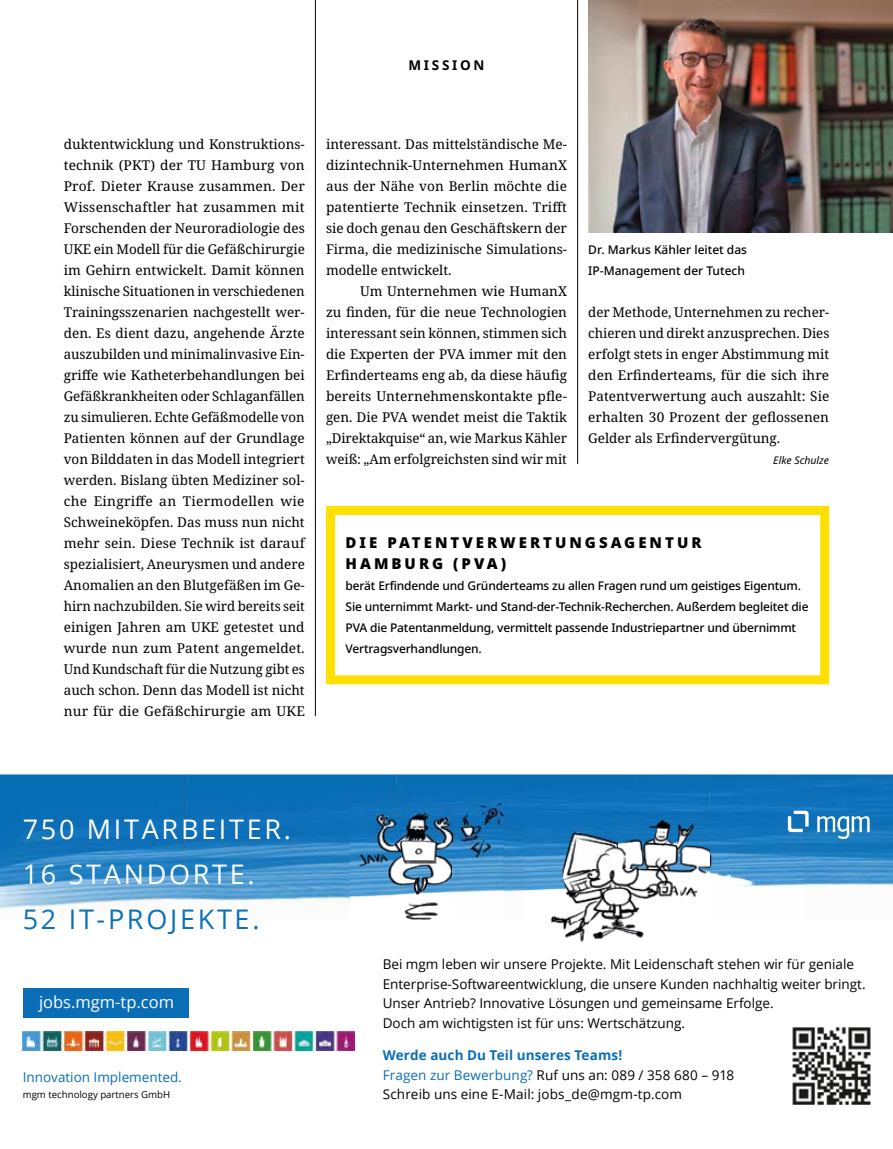
<style>
.page{position:relative;width:893px;height:1149px;background:#fff}
.page>*{position:absolute;margin:0;border:0;box-sizing:border-box;transform-origin:0 0}
.t1{font:27px/45px "Open Sans";letter-spacing:.1em;color:#fff}
.t2{font:27px "Open Sans";letter-spacing:.1em;color:#0a70b8}
.t3{font:16.5px "Open Sans";color:#fff}
.t4{font:900 15px/21px "Noto Sans";letter-spacing:.2em;color:#000}
.t5{font:13.5px/21px "Noto Serif";color:#000;text-align:justify}
.t6{font:13.5px/19.5px "Open Sans";color:#000}
.t7{font:13.5px/19.5px "Open Sans";letter-spacing:.01em;color:#000001}
.t8{font:13.5px "Open Sans";color:#0a6eb7}
.t9{font:700 13.5px "Noto Sans";letter-spacing:.2em;color:#000}
.t10{font:500 12px/21px "Noto Sans";letter-spacing:-.015em;color:#000}
.t11{font:italic 10.5px "Noto Sans";color:#000}
.t12{font:9.6px "Open Sans";color:#000001}
.s1{font-weight:700;color:#0a6eb7}
.s2{color:#0a6eb7}
</style>
<div class="page">
<img style="left:588px;top:0;width:305px;height:233px">
<hr style="left:577px;top:0;width:1px;height:464px;background:#000">
<hr style="left:315px;top:0;width:1px;height:716px;background:#000">
<div style="left:326px;top:506px;width:503px;height:178px;border:9px solid #ffe000"></div>
<img style="left:0;top:774px;width:184px;height:102px">
<img style="left:184px;top:774px;width:211px;height:102px">
<img style="left:395px;top:774px;width:314px;height:74px">
<img style="left:709px;top:774px;width:184px;height:84px">
<img style="left:504px;top:848px;width:22px;height:45px">
<img style="left:804px;top:858px;width:89px;height:28px">
<img style="left:0;top:876px;width:350px;height:37px">
<img style="left:23px;top:1031px;width:331px;height:18px">
<img style="left:526px;top:819px;width:278px;height:123px">
<img style="left:350px;top:803px;width:154px;height:117px">
<div style="left:23px;top:988px;width:165px;height:29px;background:#0a6eb7"></div>
<svg style="left:817px;top:816px;width:53px;height:22px"></svg>
<svg style="left:788px;top:810px;width:21px;height:21px"></svg>
<img style="left:793px;top:1027px;width:77px;height:76px">
<p class="t9" style="left:408px;top:55px;width:78px">MISSION</p>
<p class="t5" style="left:64px;top:134px;width:243px">duktentwicklung und Konstruktions&shy;technik (PKT) der TU Hamburg von Prof. Dieter Krause zusammen. Der Wissenschaftler hat zusammen mit Forschenden der Neuroradiologie des UKE ein Modell für die Gefäßchirurgie im Gehirn entwickelt. Damit können klinische Situationen in verschiedenen Trainingsszenarien nachgestellt wer&shy;den. Es dient dazu, angehende Ärzte auszubilden und minimalinvasive Ein&shy;griffe wie Katheterbehandlungen bei Gefäßkrankheiten oder Schlaganfällen zu simulieren. Echte Gefäßmodelle von Patienten können auf der Grundlage von Bilddaten in das Modell integriert werden. Bislang übten Mediziner sol&shy;che Eingriffe an Tiermodellen wie Schweineköpfen. Das muss nun nicht mehr sein. Diese Technik ist darauf spezialisiert, Aneurysmen und andere Anomalien an den Blutgefäßen im Ge&shy;hirn nachzubilden. Sie wird bereits seit einigen Jahren am UKE getestet und wurde nun zum Patent angemeldet.<br>Und Kundschaft für die Nutzung gibt es auch schon. Denn das Modell ist nicht nur für die Gefäßchirurgie am UKE</p>
<p class="t5" style="left:326px;top:134px;width:242px">interessant. Das mittelständische Me&shy;dizintechnik-Unternehmen HumanX aus der Nähe von Berlin möchte die patentierte Technik einsetzen. Trifft sie doch genau den Geschäftskern der Firma, die medizinische Simulations&shy;modelle entwickelt.</p>
<p class="t10" style="left:588px;top:239px;width:160px">Dr. Markus Kähler leitet das<br>IP-Management der Tutech</p>
<p class="t5" style="left:326px;top:281px;width:242px;text-indent:34px">Um Unternehmen wie HumanX zu finden, für die neue Technologien interessant sein können, stimmen sich die Experten der PVA immer mit den Erfinderteams eng ab, da diese häufig bereits Unternehmenskontakte pfle&shy;gen. Die PVA wendet meist die Taktik „Direktakquise“ an, wie Markus Kähler weiß: „Am erfolgreichsten sind wir mit</p>
<p class="t5" style="left:588px;top:302px;width:243px">der Methode, Unternehmen zu recher&shy;chieren und direkt anzusprechen. Dies erfolgt stets in enger Abstimmung mit den Erfinderteams, für die sich ihre Patentverwertung auch auszahlt: Sie erhalten 30 Prozent der geflossenen Gelder als Erfindervergütung.</p>
<p class="t11" style="left:773px;top:452px;width:57px">Elke Schulze</p>
<p class="t4" style="left:346px;top:532px;width:357px">DIE PATENTVERWERTUNGSAGENTUR<br>HAMBURG (PVA)</p>
<p class="t10" style="left:346px;top:575px;width:464px">berät Erfindende und Gründerteams zu allen Fragen rund um geistiges Eigentum.<br>Sie unternimmt Markt- und Stand-der-Technik-Recherchen. Außerdem begleitet die PVA die Patentanmeldung, vermittelt passende Industriepartner und übernimmt Vertragsverhandlungen.</p>
<h1 class="t1" style="left:23px;top:805px;width:270px">750 MITARBEITER.<br>16 STANDORTE.</h1>
<h1 class="t2" style="left:23px;top:900px;width:238px">52 IT-PROJEKTE.</h1>
<p class="t3" style="left:39px;top:990px;width:137px">jobs.mgm-tp.com</p>
<p class="t8" style="left:23px;top:1067px;width:161px">Innovation Implemented.</p>
<p class="t12" style="left:23px;top:1087px;width:149px">mgm technology partners GmbH</p>
<p class="t6" style="left:383px;top:954px;width:484px">Bei mgm leben wir unsere Projekte. Mit Leidenschaft stehen wir für geniale Enterprise-Softwareentwicklung, die unsere Kunden nachhaltig weiter bringt.<br>Unser Antrieb? Innovative Lösungen und gemeinsame Erfolge.<br>Doch am wichtigsten ist für uns: Wertschätzung.</p>
<p class="t7" style="left:383px;top:1045px;width:353px"><span class="s1">Werde auch Du Teil unseres Teams!<br></span><span class="s2">Fragen zur Bewerbung?</span> Ruf uns an: 089 / 358 680 – 918<br>Schreib uns eine E-Mail: jobs_de@mgm-tp.com</p>
</div>
